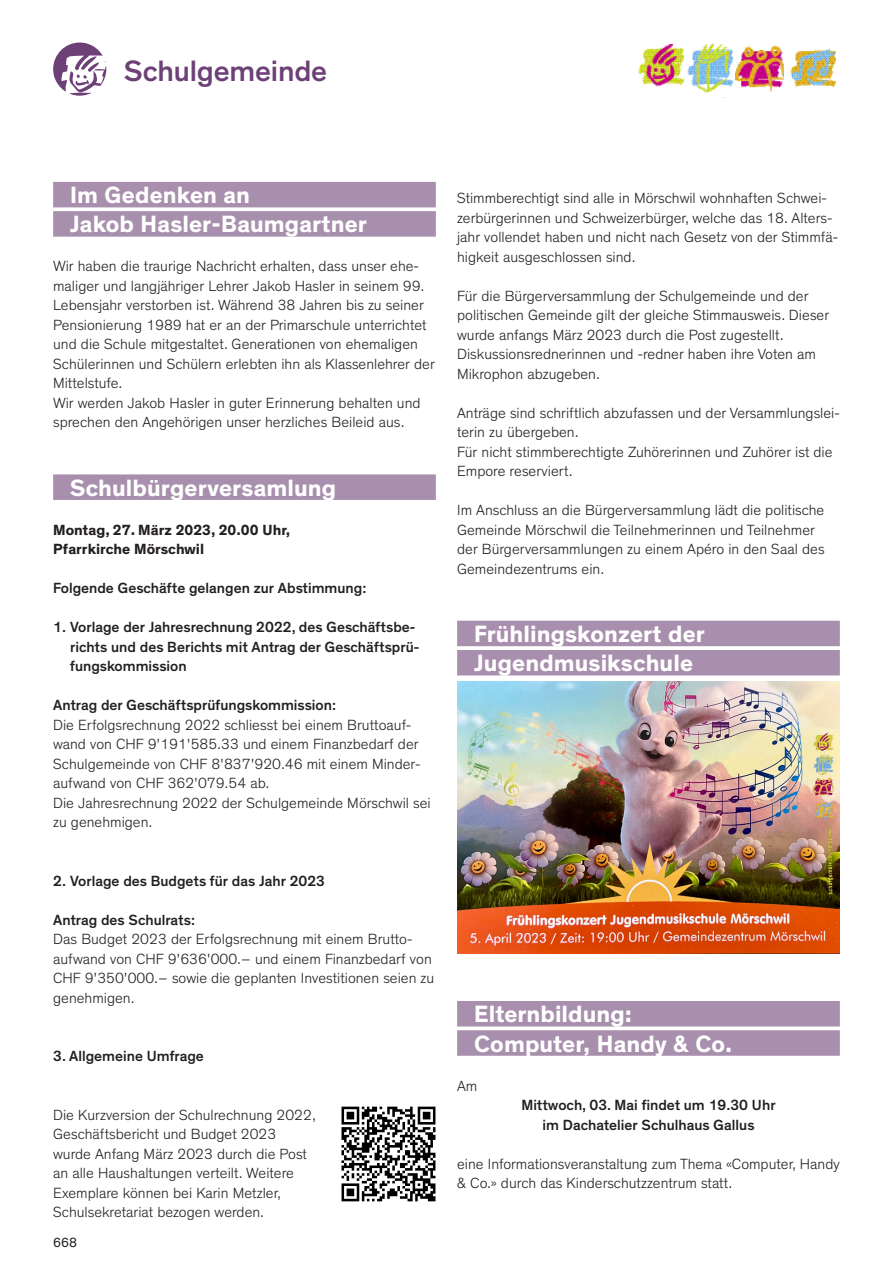
<style>
.page{position:relative;width:893px;height:1263px;background:#fff}
.page>*{position:absolute;margin:0;border:0;box-sizing:border-box;transform-origin:0 0}
.t1{font:500 30px "Theinhardt";letter-spacing:-.005em;color:#6d4178}
.Titel_mit_Balken___v{font:700 24px "Theinhardt";letter-spacing:.005em;color:#fff}
._3___Grundtext{font:300 15px/19.5px "Theinhardt";color:#231f20}
._3___Grundtext-2{font:500 15px/19.5px "Theinhardt";color:#231f20}
._3___Grundtext-3{font:700 15px/19.5px "Theinhardt";color:#231f20}
.t2{font:13.5px "Theinhardt";color:#231f20}
</style>
<div class="page">
<img style="left:638px;top:44px;width:46px;height:43px">
<img style="left:790px;top:48px;width:45px;height:38px">
<img style="left:736px;top:45px;width:48px;height:47px">
<img style="left:687px;top:43px;width:46px;height:50px">
<div style="left:53px;top:182px;width:383px;height:25px;background:#a88fad"></div>
<div style="left:53px;top:211px;width:383px;height:26px;background:#a88fad"></div>
<div style="left:53px;top:474px;width:383px;height:26px;background:#a88fad"></div>
<div style="left:457px;top:621px;width:383px;height:25px;background:#a88fad"></div>
<div style="left:457px;top:650px;width:383px;height:25px;background:#a88fad"></div>
<div style="left:457px;top:1001px;width:383px;height:25px;background:#a88fad"></div>
<div style="left:457px;top:1030px;width:383px;height:26px;background:#a88fad"></div>
<img style="left:457px;top:682px;width:383px;height:271px">
<img style="left:341px;top:1106px;width:95px;height:96px">
<svg style="left:53px;top:43px;width:53px;height:53px"></svg>
<h1 class="t1" style="left:124px;top:53px;width:205px">Schulgemeinde</h1>
<p class="Titel_mit_Balken___v" style="left:70px;top:180px;width:182px">Im Gedenken an</p>
<p class="Titel_mit_Balken___v" style="left:70px;top:209px;width:298px">Jakob Hasler-Baumgartner</p>
<p class="_3___Grundtext" style="left:53px;top:257px;width:383px">Wir haben die traurige Nachricht erhalten, dass unser ehe&shy;maliger und langjähriger Lehrer Jakob Hasler in seinem 99.<br>Lebensjahr verstorben ist. Während 38 Jahren bis zu seiner Pensionierung 1989 hat er an der Primarschule unterrichtet und die Schule mitgestaltet. Generationen von ehemaligen Schülerinnen und Schülern erlebten ihn als Klassenlehrer der Mittelstufe.</p>
<p class="_3___Grundtext" style="left:53px;top:393px;width:369px">Wir werden Jakob Hasler in guter Erinnerung behalten und sprechen den Angehörigen unser herzliches Beileid aus.</p>
<p class="Titel_mit_Balken___v" style="left:70px;top:473px;width:267px">Schulbürgerversamlung</p>
<p class="_3___Grundtext-3" style="left:53px;top:520px;width:239px">Montag, 27. März 2023, 20.00 Uhr,<br>Pfarrkirche Mörschwil</p>
<p class="_3___Grundtext-2" style="left:53px;top:579px;width:315px">Folgende Geschäfte gelangen zur Abstimmung:</p>
<p class="_3___Grundtext-2" style="left:70px;top:618px;width:351px;text-indent:-17px">1. Vorlage der Jahresrechnung 2022, des Geschäftsbe&shy;richts und des Berichts mit Antrag der Geschäftsprü&shy;fungskommission</p>
<p class="_3___Grundtext-2" style="left:53px;top:696px;width:285px">Antrag der Geschäftsprüfungskommission:</p>
<p class="_3___Grundtext" style="left:53px;top:715px;width:369px">Die Erfolgsrechnung 2022 schliesst bei einem Bruttoauf&shy;wand von CHF 9'191'585.33 und einem Finanzbedarf der Schulgemeinde von CHF 8'837'920.46 mit einem Minder&shy;aufwand von CHF 362'079.54 ab.</p>
<p class="_3___Grundtext" style="left:53px;top:793px;width:379px">Die Jahresrechnung 2022 der Schulgemeinde Mörschwil sei zu genehmigen.</p>
<p class="_3___Grundtext-2" style="left:53px;top:871px;width:273px">2. Vorlage des Budgets für das Jahr 2023</p>
<p class="_3___Grundtext-2" style="left:53px;top:910px;width:143px">Antrag des Schulrats:</p>
<p class="_3___Grundtext" style="left:53px;top:930px;width:383px">Das Budget 2023 der Erfolgsrechnung mit einem Brutto&shy;aufwand von CHF 9'636'000.– und einem Finanzbedarf von CHF 9'350'000.– sowie die geplanten Investitionen seien zu genehmigen.</p>
<p class="_3___Grundtext-2" style="left:53px;top:1047px;width:152px">3. Allgemeine Umfrage</p>
<p class="_3___Grundtext" style="left:53px;top:1105px;width:264px">Die Kurzversion der Schulrechnung 2022,</p>
<p class="_3___Grundtext" style="left:53px;top:1125px;width:255px">Geschäftsbericht und Budget 2023 wurde Anfang März 2023 durch die Post an alle Haushaltungen verteilt. Weitere Exemplare können bei Karin Metzler, Schulsekretariat bezogen werden.</p>
<p class="t2" style="left:53px;top:1234px;width:25px">668</p>
<p class="_3___Grundtext" style="left:457px;top:189px;width:382px">Stimmberechtigt sind alle in Mörschwil wohnhaften Schwei&shy;zerbürgerinnen und Schweizerbürger, welche das 18. Alters&shy;jahr vollendet haben und nicht nach Gesetz von der Stimmfä&shy;higkeit ausgeschlossen sind.</p>
<p class="_3___Grundtext" style="left:457px;top:286px;width:373px">Für die Bürgerversammlung der Schulgemeinde und der politischen Gemeinde gilt der gleiche Stimmausweis. Dieser wurde anfangs März 2023 durch die Post zugestellt.</p>
<p class="_3___Grundtext" style="left:457px;top:345px;width:360px">Diskussionsrednerinnen und -redner haben ihre Voten am<br>Mikrophon abzugeben.</p>
<p class="_3___Grundtext" style="left:457px;top:403px;width:384px">Anträge sind schriftlich abzufassen und der Versammlungslei&shy;terin zu übergeben.</p>
<p class="_3___Grundtext" style="left:457px;top:442px;width:377px">Für nicht stimmberechtigte Zuhörerinnen und Zuhörer ist die</p>
<p class="_3___Grundtext" style="left:457px;top:462px;width:117px">Empore reserviert.</p>
<p class="_3___Grundtext" style="left:457px;top:501px;width:369px">Im Anschluss an die Bürgerversammlung lädt die politische Gemeinde Mörschwil die Teilnehmerinnen und Teilnehmer der Bürgerversammlungen zu einem Apéro in den Saal des Gemeindezentrums ein.</p>
<p class="Titel_mit_Balken___v" style="left:474px;top:619px;width:232px">Frühlingskonzert der</p>
<p class="Titel_mit_Balken___v" style="left:474px;top:648px;width:220px">Jugendmusikschule</p>
<p class="Titel_mit_Balken___v" style="left:474px;top:999px;width:159px">Elternbildung:</p>
<p class="Titel_mit_Balken___v" style="left:474px;top:1028px;width:260px">Computer, Handy &amp; Co.</p>
<p class="_3___Grundtext" style="left:457px;top:1076px;width:22px">Am</p>
<p class="_3___Grundtext-2" style="left:521px;top:1095px;width:256px">Mittwoch, 03. Mai findet um 19.30 Uhr</p>
<p class="_3___Grundtext-2" style="left:542px;top:1115px;width:214px">im Dachatelier Schulhaus Gallus</p>
<p class="_3___Grundtext" style="left:457px;top:1154px;width:384px">eine Informationsveranstaltung zum Thema «Computer, Handy &amp; Co.» durch das Kinderschutzzentrum statt.</p>
</div>
